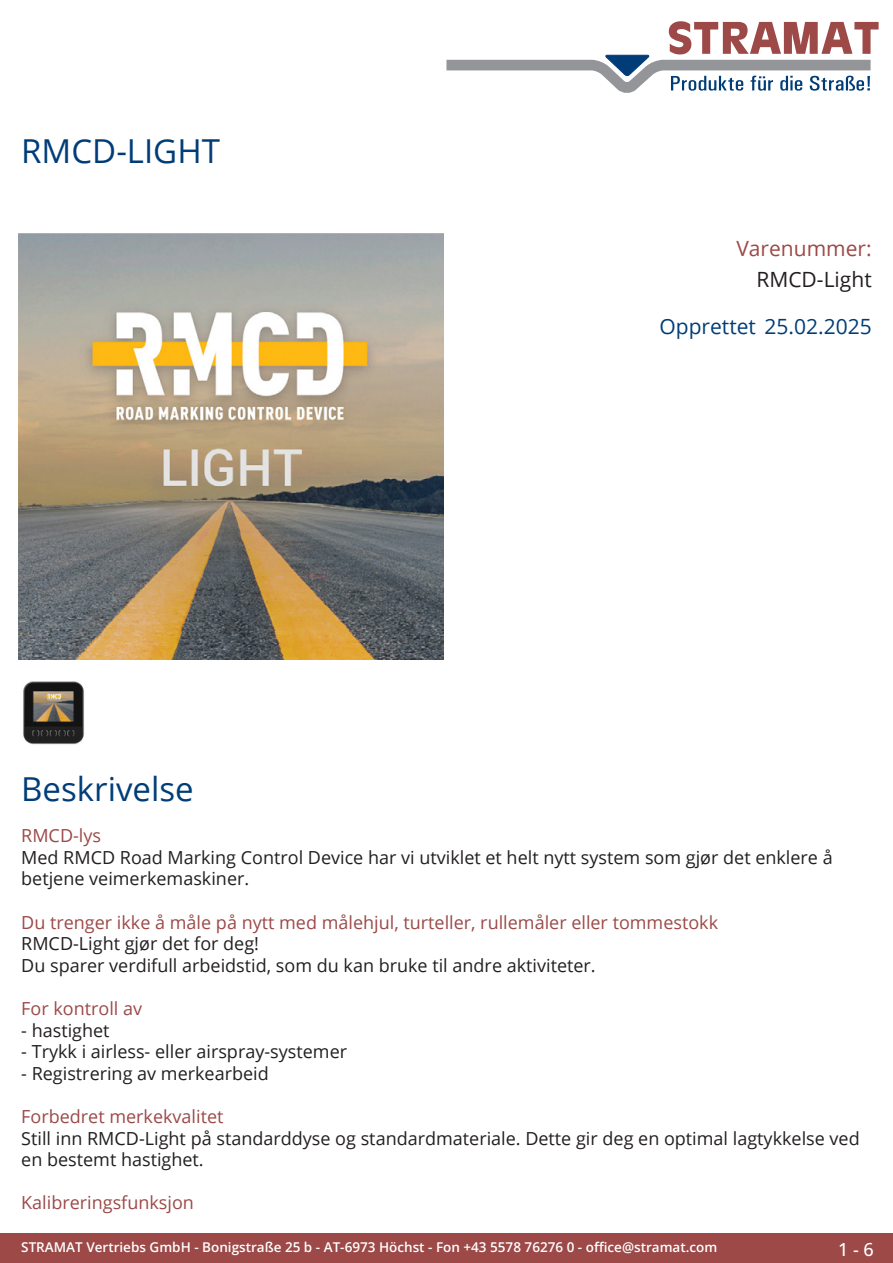
<style>
.page{position:relative;width:893px;height:1263px;background:#fff}
.page>*{position:absolute;margin:0;border:0;box-sizing:border-box;transform-origin:0 0}
.Produkttitel{font:33px "Open Sans";color:#003d78}
.Erstellungsdatum{font:21px "Open Sans";color:#003d78}
.TechDaten_Überschrif{font:21px "Open Sans";color:#9c4948}
.TechDaten_Inhalt{font:21px "Open Sans";color:#231f20}
.Beschreibung_Text{font:18px/21.6px "Open Sans";color:#231f20}
.Beschreibung_Text-2{font:18px "Open Sans";color:#9c4948}
.t1{font:500 18px "Open Sans";color:#fff}
.t2{font:600 13.5px "Open Sans";color:#fff}
.s1{color:#9c4948}
</style>
<div class="page">
<div style="left:0;top:1233px;width:893px;height:30px;background:#9c4948"></div>
<svg style="left:446px;top:21px;width:433px;height:72px"></svg>
<img style="left:18px;top:234px;width:425px;height:425px">
<img style="left:23px;top:681px;width:61px;height:63px">
<p class="Produkttitel" style="left:21px;top:128px;width:200px">RMCD-LIGHT</p>
<p class="TechDaten_Überschrif" style="left:736px;top:234px;width:137px">Varenummer:</p>
<p class="TechDaten_Inhalt" style="left:756px;top:265px;width:117px">RMCD-Light</p>
<p class="Erstellungsdatum" style="left:659px;top:312px;width:214px">Opprettet 25.02.2025</p>
<p class="Produkttitel" style="left:21px;top:766px;width:174px">Beskrivelse</p>
<p class="Beschreibung_Text" style="left:21px;top:824px;width:813px"><span class="s1">RMCD-lys<br></span>Med RMCD Road Marking Control Device har vi utviklet et helt nytt system som gjør det enklere å betjene veimerkemaskiner.</p>
<p class="Beschreibung_Text" style="left:21px;top:911px;width:698px"><span class="s1">Du trenger ikke å måle på nytt med målehjul, turteller, rullemåler eller tommestokk<br></span>RMCD-Light gjør det for deg!<br>Du sparer verdifull arbeidstid, som du kan bruke til andre aktiviteter.</p>
<p class="Beschreibung_Text-2" style="left:21px;top:996px;width:122px">For kontroll av</p>
<p class="Beschreibung_Text" style="left:21px;top:1019px;width:90px">- hastighet</p>
<p class="Beschreibung_Text" style="left:21px;top:1040px;width:327px">- Trykk i airless- eller airspray-systemer</p>
<p class="Beschreibung_Text" style="left:21px;top:1062px;width:249px">- Registrering av merkearbeid</p>
<p class="Beschreibung_Text" style="left:21px;top:1105px;width:840px"><span class="s1">Forbedret merkekvalitet<br></span>Still inn RMCD-Light på standarddyse og standardmateriale. Dette gir deg en optimal lagtykkelse ved en bestemt hastighet.</p>
<p class="Beschreibung_Text-2" style="left:21px;top:1190px;width:174px">Kalibreringsfunksjon</p>
<p class="t2" style="left:21px;top:1238px;width:698px">STRAMAT Vertriebs GmbH - Bonigstraße 25 b - AT-6973 Höchst - Fon +43 5578 76276 0 - office@stramat.com</p>
<p class="t1" style="left:838px;top:1237px;width:37px">1 - 6</p>
</div>
